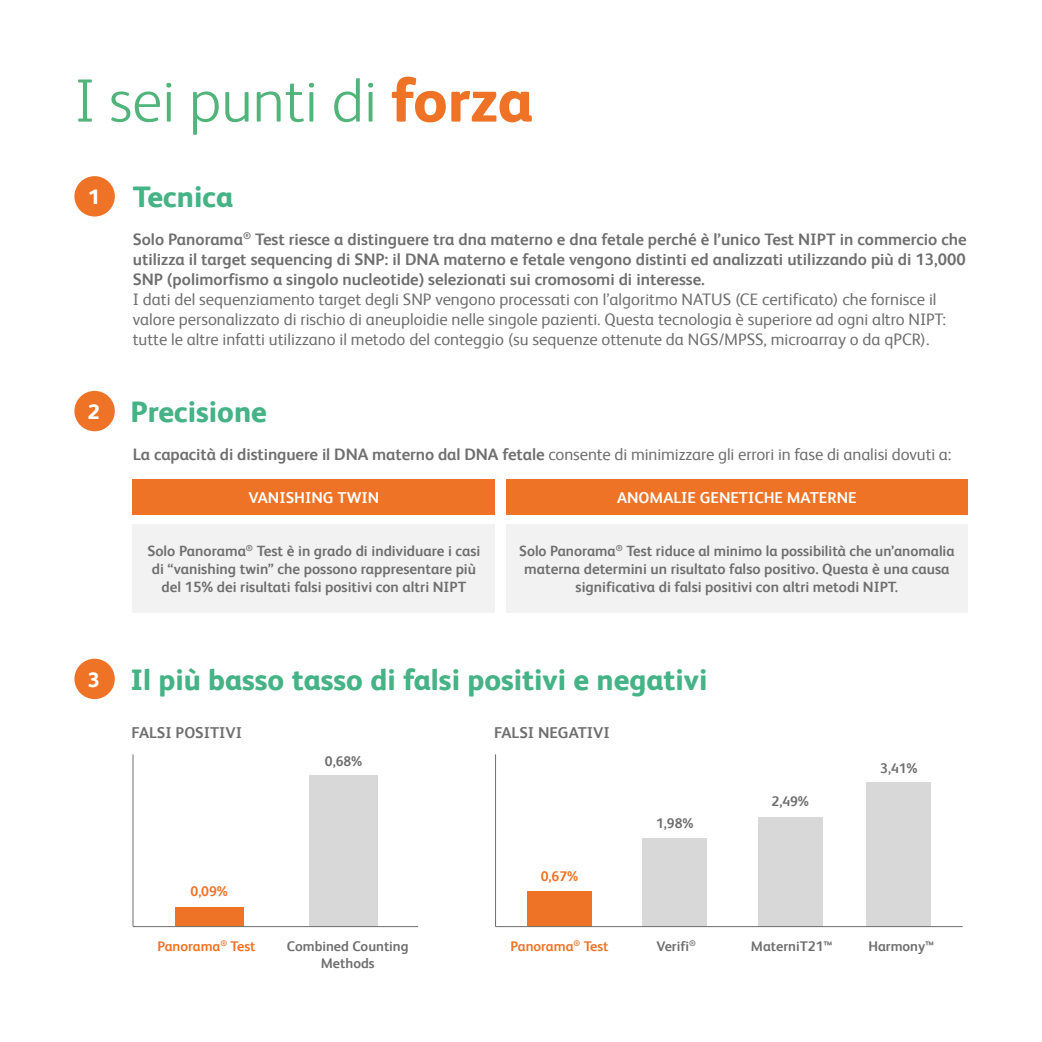
<style>
.page{position:relative;width:1042px;height:1042px;background:#fff}
.page>*{position:absolute;margin:0;border:0;box-sizing:border-box;transform-origin:0 0}
.t1{font:300 61.25px "FS Albert Pro";color:#51b47a}
.t2{font:800 29.75px "FS Albert Pro";color:#45b385}
.t3{font:16.62px/19.9px "FS Albert Pro";color:#706f6f}
.t4{font:700 16.62px/19.9px "FS Albert Pro";color:#706f6f;text-align:justify}
.t5{font:700 15.75px "FS Albert Pro";color:#fff}
.t6{font:700 15.75px "FS Albert Pro";color:#706f6f}
.t7{font:700 14.88px/17.8px "FS Albert Pro";color:#706f6f;text-align:center}
.t8{font:700 14px/16.8px "FS Albert Pro";color:#706f6f;text-align:center}
.t9{font:700 14px "FS Albert Pro";color:#ee7326}
.s1{font-weight:800;color:#ee7326}
.s2{font-size:21px;color:#fff}
.s3{font-weight:700}
</style>
<div class="page">
<div style="left:74px;top:176px;width:41px;height:40px;background:#ee7326;border-radius:50%"></div>
<div style="left:74px;top:391px;width:41px;height:40px;background:#ee7326;border-radius:50%"></div>
<div style="left:133px;top:479px;width:362px;height:36px;background:#ee7326"></div>
<div style="left:133px;top:524px;width:362px;height:88px;background:#f2f2f2"></div>
<div style="left:506px;top:479px;width:461px;height:36px;background:#ee7326"></div>
<div style="left:506px;top:524px;width:461px;height:88px;background:#f2f2f2"></div>
<div style="left:175px;top:907px;width:69px;height:19px;background:#ee7326"></div>
<div style="left:527px;top:891px;width:65px;height:35px;background:#ee7326"></div>
<div style="left:74px;top:659px;width:41px;height:40px;background:#ee7326;border-radius:50%"></div>
<div style="left:309px;top:775px;width:69px;height:151px;background:#d8d8d8"></div>
<div style="left:642px;top:838px;width:65px;height:88px;background:#d8d8d8"></div>
<div style="left:758px;top:817px;width:64px;height:109px;background:#d8d8d8"></div>
<div style="left:866px;top:782px;width:65px;height:144px;background:#d8d8d8"></div>
<hr style="left:495px;top:926px;width:467px;height:1px;background:#706f6f">
<hr style="left:133px;top:926px;width:285px;height:1px;background:#706f6f">
<hr style="left:133px;top:754px;width:1px;height:172px;background:#706f6f">
<hr style="left:495px;top:754px;width:1px;height:172px;background:#706f6f">
<h1 class="t1" style="left:74px;top:59px;width:460px">I sei punti di <span class="s1">forza</span></h1>
<h2 class="t2" style="left:88px;top:173px;width:147px"><span class="s2">1</span> Tecnica</h2>
<p class="t4" style="left:133px;top:228px;width:835px">Solo Panorama<sup>®</sup> Test riesce a distinguere tra dna materno e dna fetale perché è l’unico Test NIPT in commercio che utilizza il target sequencing di SNP: il DNA materno e fetale vengono distinti ed analizzati utilizzando più di 13,000<br>SNP (polimorfismo a singolo nucleotide) selezionati sui cromosomi di interesse.</p>
<p class="t3" style="left:133px;top:288px;width:815px">I dati del sequenziamento target degli SNP vengono processati con l’algoritmo NATUS (CE certificato) che fornisce il valore personalizzato di rischio di aneuploidie nelle singole pazienti. Questa tecnologia è superiore ad ogni altro NIPT: tutte le altre infatti utilizzano il metodo del conteggio (su sequenze ottenute da NGS/MPSS, microarray o da qPCR).</p>
<h2 class="t2" style="left:88px;top:388px;width:181px"><span class="s2">2</span> Precisione</h2>
<p class="t3" style="left:133px;top:443px;width:820px"><span class="s3">La capacità di distinguere il DNA materno dal DNA fetale</span> consente di minimizzare gli errori in fase di analisi dovuti a:</p>
<p class="t5" style="left:248px;top:486px;width:132px">VANISHING TWIN</p>
<p class="t5" style="left:617px;top:486px;width:241px">ANOMALIE GENETICHE MATERNE</p>
<p class="t7" style="left:147px;top:542px;width:335px">Solo Panorama<sup>®</sup> Test è in grado di individuare i casi di “vanishing twin” che possono rappresentare più del 15% dei risultati falsi positivi con altri NIPT</p>
<p class="t7" style="left:519px;top:542px;width:437px">Solo Panorama<sup>®</sup> Test riduce al minimo la possibilità che un’anomalia materna determini un risultato falso positivo. Questa è una causa significativa di falsi positivi con altri metodi NIPT.</p>
<h2 class="t2" style="left:88px;top:656px;width:621px"><span class="s2">3</span> Il più basso tasso di falsi positivi e negativi</h2>
<p class="t6" style="left:132px;top:721px;width:112px">FALSI POSITIVI</p>
<p class="t6" style="left:494px;top:721px;width:117px">FALSI NEGATIVI</p>
<p class="t9" style="left:191px;top:881px;width:39px">0,09%</p>
<p class="t8" style="left:325px;top:751px;width:39px">0,68%</p>
<p class="t9" style="left:541px;top:866px;width:39px">0,67%</p>
<p class="t8" style="left:656px;top:814px;width:39px">1,98%</p>
<p class="t8" style="left:771px;top:792px;width:39px">2,49%</p>
<p class="t8" style="left:880px;top:759px;width:39px">3,41%</p>
<p class="t9" style="left:157px;top:936px;width:100px">Panorama<sup>®</sup> Test</p>
<p class="t9" style="left:510px;top:936px;width:100px">Panorama<sup>®</sup> Test</p>
<p class="t8" style="left:287px;top:937px;width:123px">Combined Counting<br>Methods</p>
<p class="t8" style="left:656px;top:937px;width:41px">Verifi<sup>®</sup></p>
<p class="t8" style="left:751px;top:937px;width:83px">MaterniT21™</p>
<p class="t8" style="left:868px;top:937px;width:68px">Harmony™</p>
</div>
